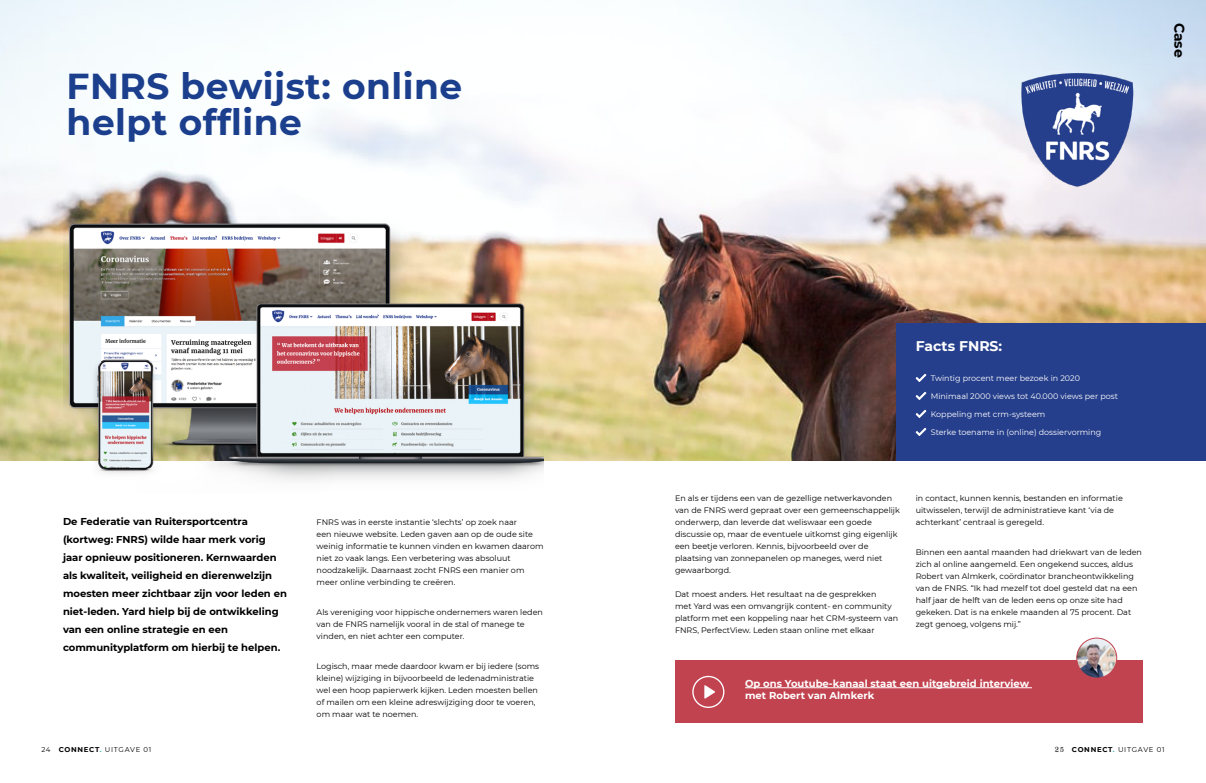
<style>
.page{position:relative;width:1206px;height:783px;background:#fff}
.page>*{position:absolute;margin:0;border:0;box-sizing:border-box;transform-origin:0 0}
.t1{font:700 36px/36px "Montserrat";letter-spacing:.015em;color:#1b3f8d}
.t2{font:700 14px "Montserrat";color:#fff}
.t3{font:700 14px "Montserrat";color:#000}
.t4{font:700 10px/18px "Montserrat";color:#000}
.t5{font:700 10px/12px "Montserrat";color:#fff}
.t6{font:8px/12px "Montserrat";color:#000}
.t7{font:8px "Montserrat";color:#fff}
.t8{font:7px "Montserrat";letter-spacing:.1em;color:#000}
.s1{font-weight:700}
.s2{font-weight:700;color:#3eb5ac}
.s3{font-family:"Munson"}
</style>
<div class="page">
<img style="left:0;top:0;width:1206px;height:460px">
<img style="left:1020px;top:73px;width:114px;height:113px">
<img style="left:63px;top:185px;width:481px;height:296px">
<div style="left:897px;top:323px;width:309px;height:137px;background:#263f8c"></div>
<svg style="left:916px;top:374px;width:10px;height:8px"></svg>
<svg style="left:916px;top:410px;width:10px;height:8px"></svg>
<svg style="left:916px;top:392px;width:10px;height:8px"></svg>
<svg style="left:916px;top:428px;width:10px;height:8px"></svg>
<div style="left:675px;top:660px;width:468px;height:62px;background:#c24350"></div>
<hr style="left:745px;top:688px;width:287px;height:1px;background:#fff">
<svg style="left:692px;top:676px;width:32px;height:32px"></svg>
<img style="left:1077px;top:638px;width:40px;height:40px;border-radius:20px">
<div style="left:1076px;top:638px;width:41px;height:41px;border:1px solid #c24350;border-radius:50%"></div>
<h1 class="t1" style="left:67px;top:66px;width:397px">FNRS bewijst: online helpt offline</h1>
<h2 class="t3" style="left:1190px;top:23px;width:37px;rotate:90deg">Case</h2>
<p class="t4" style="left:63px;top:512px;width:225px">De Federatie van Ruitersportcentra (kortweg: FNRS) wilde haar merk vorig jaar opnieuw positioneren. Kernwaarden als kwaliteit, veiligheid en dierenwelzijn moesten meer zichtbaar zijn voor leden en niet-leden. Yard hielp bij de ontwikkeling van een online strategie en een communityplatform om hierbij te helpen.</p>
<p class="t6" style="left:317px;top:516px;width:228px">FNRS was in eerste instantie ‘slechts’ op zoek naar<br>een nieuwe website. Leden gaven aan op de oude site weinig informatie te kunnen vinden en kwamen daarom niet zo vaak langs. Een verbetering was absoluut noodzakelijk. Daarnaast zocht FNRS een manier om meer online verbinding te creëren.</p>
<p class="t6" style="left:317px;top:606px;width:228px">Als vereniging voor hippische ondernemers waren leden van de FNRS namelijk vooral in de stal of manege te vinden, en niet achter een computer.</p>
<p class="t6" style="left:317px;top:660px;width:224px">Logisch, maar mede daardoor kwam er bij iedere (soms kleine) wijziging in bijvoorbeeld de ledenadministratie wel een hoop papierwerk kijken. Leden moesten bellen of mailen om een kleine adreswijziging door te voeren, om maar wat te noemen.</p>
<h2 class="t2" style="left:916px;top:336px;width:88px">Facts FNRS:</h2>
<p class="t7" style="left:931px;top:373px;width:151px">Twintig procent meer bezoek in 2020</p>
<p class="t7" style="left:931px;top:391px;width:189px">Minimaal 2000 views tot 40.000 views per post</p>
<p class="t7" style="left:931px;top:409px;width:116px">Koppeling met crm-systeem</p>
<p class="t7" style="left:931px;top:427px;width:172px">Sterke toename in (online) dossiervorming</p>
<p class="t6" style="left:675px;top:492px;width:226px">En als er tijdens een van de gezellige netwerkavonden van de FNRS werd gepraat over een gemeenschappelijk onderwerp, dan leverde dat weliswaar een goede discussie op, maar de eventuele uitkomst ging eigenlijk een beetje verloren. Kennis, bijvoorbeeld over de plaatsing van zonnepanelen op maneges, werd niet gewaarborgd.</p>
<p class="t6" style="left:675px;top:588px;width:225px">Dat moest anders. Het resultaat na de gesprekken<br>met Yard was een omvangrijk content- en community platform met een koppeling naar het CRM-systeem van FNRS, PerfectView. Leden staan online met elkaar</p>
<p class="t6" style="left:916px;top:492px;width:209px">in contact, kunnen kennis, bestanden en informatie uitwisselen, terwijl de administratieve kant ‘via de achterkant’ centraal is geregeld.</p>
<p class="t6" style="left:916px;top:546px;width:228px">Binnen een aantal maanden had driekwart van de leden zich al online aangemeld. Een ongekend succes, aldus Robert van Almkerk, coördinator brancheontwikkeling van de FNRS. “Ik had mezelf tot doel gesteld dat na een half jaar de helft van de leden eens op onze site had gekeken. Dat is na enkele maanden al 75 procent. Dat zegt genoeg, volgens mij.”</p>
<p class="t5" style="left:745px;top:677px;width:286px">Op ons Youtube-kanaal staat een uitgebreid interview met Robert van Almkerk</p>
<p class="t8" style="left:41px;top:744px;width:112px">24 <span class="s1">CONNECT</span><span class="s2">.</span> UITGAVE 01</p>
<p class="t8" style="left:1055px;top:744px;width:111px"><span class="s3">25</span> <span class="s1">CONNECT</span><span class="s2">.</span> UITGAVE 01</p>
</div>
